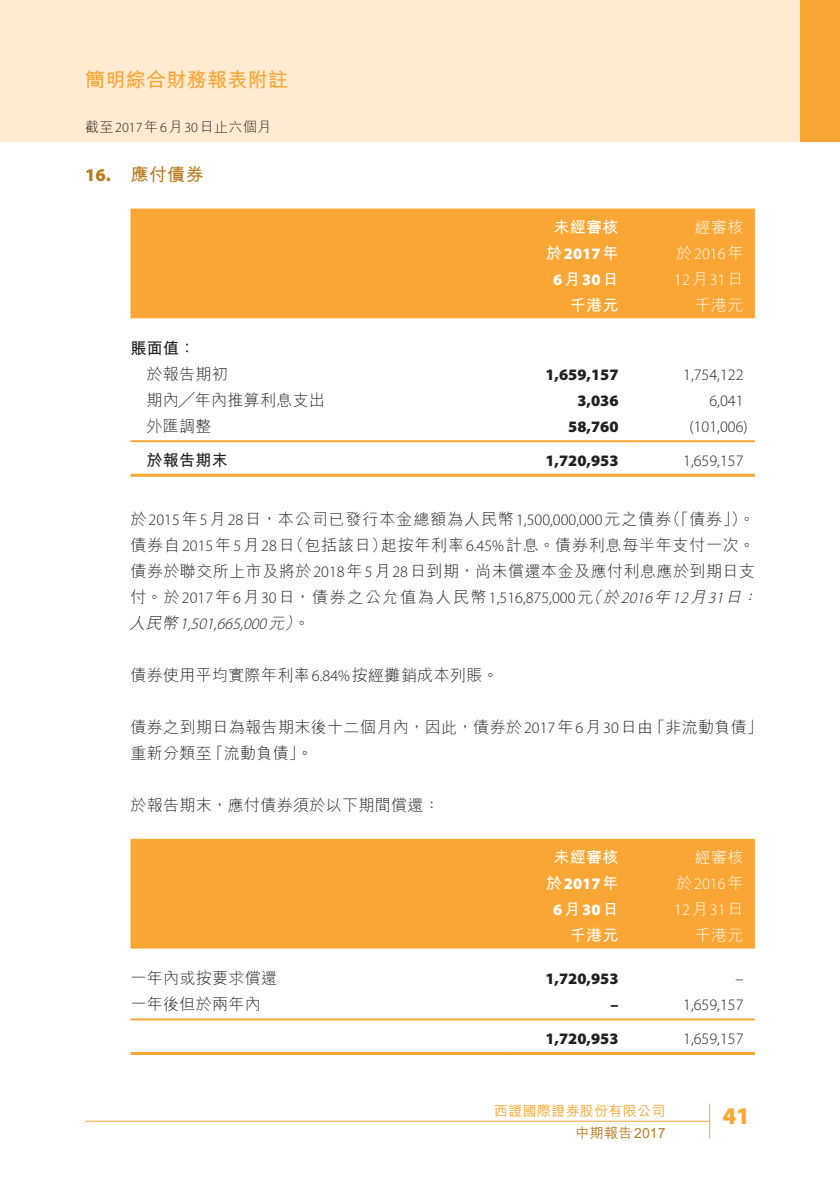
<style>
.page{position:relative;width:840px;height:1191px;background:#fff}
.page>*{position:absolute;margin:0;border:0;box-sizing:border-box;transform-origin:0 0}
.t1{font:900 24px "Myriad Pro";color:#faa634}
.t2{font:700 20px "M Hei HK";letter-spacing:.015em;color:#faa634}
._01_H1{font:700 18px "M Hei HK";color:#b87c21}
._00_txt{font:300 16px/26px "M Hei HK";letter-spacing:.03em;color:#231f20}
._50_Table_txt{font:300 16px "Myriad Pro";color:#231f20}
._50_Table_txt-2{font:900 16px "Myriad Pro";color:#231f20}
._50_Table_txt-3{font:300 16px "M Hei HK";letter-spacing:.02em;color:#231f20}
._50_Table_txt-4{font:300 16px "Myriad Pro";color:#fff}
._50_Table_txt-5{font:900 16px "Myriad Pro";color:#fff}
._50_Table_txt-6{font:700 16px "M Hei HK";letter-spacing:.02em;color:#fff}
._50_Table_txt-7{font:300 16px "M Hei HK";letter-spacing:.02em;color:#fff}
._50_Table_txt-8{font:700 16px "M Hei HK";letter-spacing:.02em;color:#231f20}
.t3{font:300 14px "M Hei HK";letter-spacing:.02em;color:#231f20}
.t4{font:500 14px "M Hei HK";letter-spacing:.02em;color:#faa634}
.t5{font:500 14px "M Hei HK";letter-spacing:.02em;color:#b87c21}
.s1{font-family:"Myriad Pro"}
.s2{font-family:"Myriad Pro";font-weight:900}
.s3{font-family:"M Hei HK";font-weight:700}
.s4{font-family:"M Hei HK"}
.s5{font-style:italic}
.s6{font-family:"Myriad Pro";font-style:italic}
</style>
<div class="page">
<div style="left:0;top:0;width:799px;height:141px;background:#feebd1"></div>
<div style="left:799px;top:0;width:40px;height:141px;background:#faa634"></div>
<hr style="left:708px;top:1103px;width:1px;height:35px;background:#faa634">
<hr style="left:85px;top:1120px;width:623px;height:1px;background:#faa634">
<div style="left:130px;top:208px;width:624px;height:110px;background:#faa634"></div>
<hr style="left:130px;top:440px;width:375px;height:2px;background:#faa634">
<hr style="left:505px;top:440px;width:124px;height:2px;background:#faa634">
<hr style="left:629px;top:440px;width:125px;height:2px;background:#faa634">
<hr style="left:130px;top:474px;width:375px;height:3px;background:#faa634">
<hr style="left:505px;top:474px;width:124px;height:3px;background:#faa634">
<hr style="left:629px;top:474px;width:125px;height:3px;background:#faa634">
<div style="left:130px;top:839px;width:624px;height:109px;background:#faa634"></div>
<hr style="left:130px;top:1018px;width:375px;height:2px;background:#faa634">
<hr style="left:505px;top:1018px;width:124px;height:2px;background:#faa634">
<hr style="left:629px;top:1018px;width:125px;height:2px;background:#faa634">
<hr style="left:130px;top:1052px;width:375px;height:3px;background:#faa634">
<hr style="left:505px;top:1052px;width:124px;height:3px;background:#faa634">
<hr style="left:629px;top:1052px;width:125px;height:3px;background:#faa634">
<p class="t2" style="left:85px;top:65px;width:204px">簡明綜合財務報表附註</p>
<p class="t3" style="left:85px;top:119px;width:187px">截至<span class="s1">2017</span>年<span class="s1">6</span>月<span class="s1">30</span>日止六個月</p>
<p class="_01_H1" style="left:85px;top:161px;width:120px"><span class="s2">16.</span> 應付債券</p>
<p class="_50_Table_txt-6" style="left:553px;top:215px;width:66px">未經審核</p>
<p class="_50_Table_txt-7" style="left:694px;top:218px;width:50px">經審核</p>
<p class="_50_Table_txt-5" style="left:545px;top:242px;width:74px"><span class="s3">於</span>2017<span class="s3">年</span></p>
<p class="_50_Table_txt-4" style="left:675px;top:244px;width:69px"><span class="s4">於</span>2016<span class="s4">年</span></p>
<p class="_50_Table_txt-5" style="left:552px;top:268px;width:67px">6<span class="s3">月</span>30<span class="s3">日</span></p>
<p class="_50_Table_txt-4" style="left:673px;top:270px;width:71px">12<span class="s4">月</span>31<span class="s4">日</span></p>
<p class="_50_Table_txt-6" style="left:569px;top:293px;width:50px">千港元</p>
<p class="_50_Table_txt-7" style="left:694px;top:296px;width:50px">千港元</p>
<p class="_50_Table_txt-8" style="left:130px;top:336px;width:66px">賬面值：</p>
<p class="_50_Table_txt-3" style="left:146px;top:365px;width:83px">於報告期初</p>
<p class="_50_Table_txt-2" style="left:545px;top:363px;width:75px">1,659,157</p>
<p class="_50_Table_txt" style="left:682px;top:365px;width:62px">1,754,122</p>
<p class="_50_Table_txt-3" style="left:146px;top:391px;width:180px">期內╱年內推算利息支出</p>
<p class="_50_Table_txt-2" style="left:577px;top:389px;width:43px">3,036</p>
<p class="_50_Table_txt" style="left:709px;top:391px;width:36px">6,041</p>
<p class="_50_Table_txt-3" style="left:146px;top:417px;width:66px">外匯調整</p>
<p class="_50_Table_txt-2" style="left:568px;top:415px;width:52px">58,760</p>
<p class="_50_Table_txt" style="left:689px;top:417px;width:60px">(101,006)</p>
<p class="_50_Table_txt-8" style="left:146px;top:448px;width:83px">於報告期末</p>
<p class="_50_Table_txt-2" style="left:545px;top:450px;width:75px">1,720,953</p>
<p class="_50_Table_txt" style="left:682px;top:451px;width:62px">1,659,157</p>
<p class="_00_txt" style="left:129px;top:505px;width:632px">於<span class="s1">2015</span>年<span class="s1">5</span>月<span class="s1">28</span>日，本公司已發行本金總額為人民幣<span class="s1">1,500,000,000</span>元之債券（「債券」）。債券自<span class="s1">2015</span>年<span class="s1">5</span>月<span class="s1">28</span>日（包括該日）起按年利率<span class="s1">6.45%</span>計息。債券利息每半年支付一次。債券於聯交所上市及將於<span class="s1">2018</span>年<span class="s1">5</span>月<span class="s1">28</span>日到期，尚未償還本金及應付利息應於到期日支付。於<span class="s1">2017</span>年<span class="s1">6</span>月<span class="s1">30</span>日，債券之公允值為人民幣<span class="s1">1,516,875,000</span>元<span class="s5">（於</span><span class="s6">2016</span><span class="s5">年</span><span class="s6">12</span><span class="s5">月</span><span class="s6">31</span><span class="s5">日：人民幣</span> <span class="s6">1,501,665,000</span><span class="s5">元）</span>。</p>
<p class="_00_txt" style="left:130px;top:661px;width:369px">債券使用平均實際年利率<span class="s1">6.84%</span>按經攤銷成本列賬。</p>
<p class="_00_txt" style="left:130px;top:713px;width:633px">債券之到期日為報告期末後十二個月內，因此，債券於<span class="s1">2017</span>年<span class="s1">6</span>月<span class="s1">30</span>日由「非流動負債」重新分類至「流動負債」。</p>
<p class="_00_txt" style="left:130px;top:791px;width:310px">於報告期末，應付債券須於以下期間償還：</p>
<p class="_50_Table_txt-6" style="left:553px;top:845px;width:66px">未經審核</p>
<p class="_50_Table_txt-7" style="left:694px;top:848px;width:50px">經審核</p>
<p class="_50_Table_txt-5" style="left:545px;top:872px;width:74px"><span class="s3">於</span>2017<span class="s3">年</span></p>
<p class="_50_Table_txt-4" style="left:675px;top:874px;width:69px"><span class="s4">於</span>2016<span class="s4">年</span></p>
<p class="_50_Table_txt-5" style="left:552px;top:898px;width:67px">6<span class="s3">月</span>30<span class="s3">日</span></p>
<p class="_50_Table_txt-4" style="left:673px;top:900px;width:71px">12<span class="s4">月</span>31<span class="s4">日</span></p>
<p class="_50_Table_txt-6" style="left:569px;top:923px;width:50px">千港元</p>
<p class="_50_Table_txt-7" style="left:694px;top:926px;width:50px">千港元</p>
<p class="_50_Table_txt-3" style="left:130px;top:969px;width:148px">一年內或按要求償還</p>
<p class="_50_Table_txt-2" style="left:545px;top:967px;width:75px">1,720,953</p>
<p class="_50_Table_txt" style="left:735px;top:969px;width:9px">–</p>
<p class="_50_Table_txt-3" style="left:130px;top:995px;width:132px">一年後但於兩年內</p>
<p class="_50_Table_txt-2" style="left:610px;top:993px;width:9px">–</p>
<p class="_50_Table_txt" style="left:682px;top:995px;width:62px">1,659,157</p>
<p class="_50_Table_txt-2" style="left:545px;top:1028px;width:75px">1,720,953</p>
<p class="_50_Table_txt" style="left:682px;top:1029px;width:62px">1,659,157</p>
<p class="t4" style="left:494px;top:1100px;width:173px">西證國際證券股份有限公司</p>
<p class="t5" style="left:575px;top:1122px;width:91px">中期報告2017</p>
<h1 class="t1" style="left:722px;top:1099px;width:29px">41</h1>
</div>
